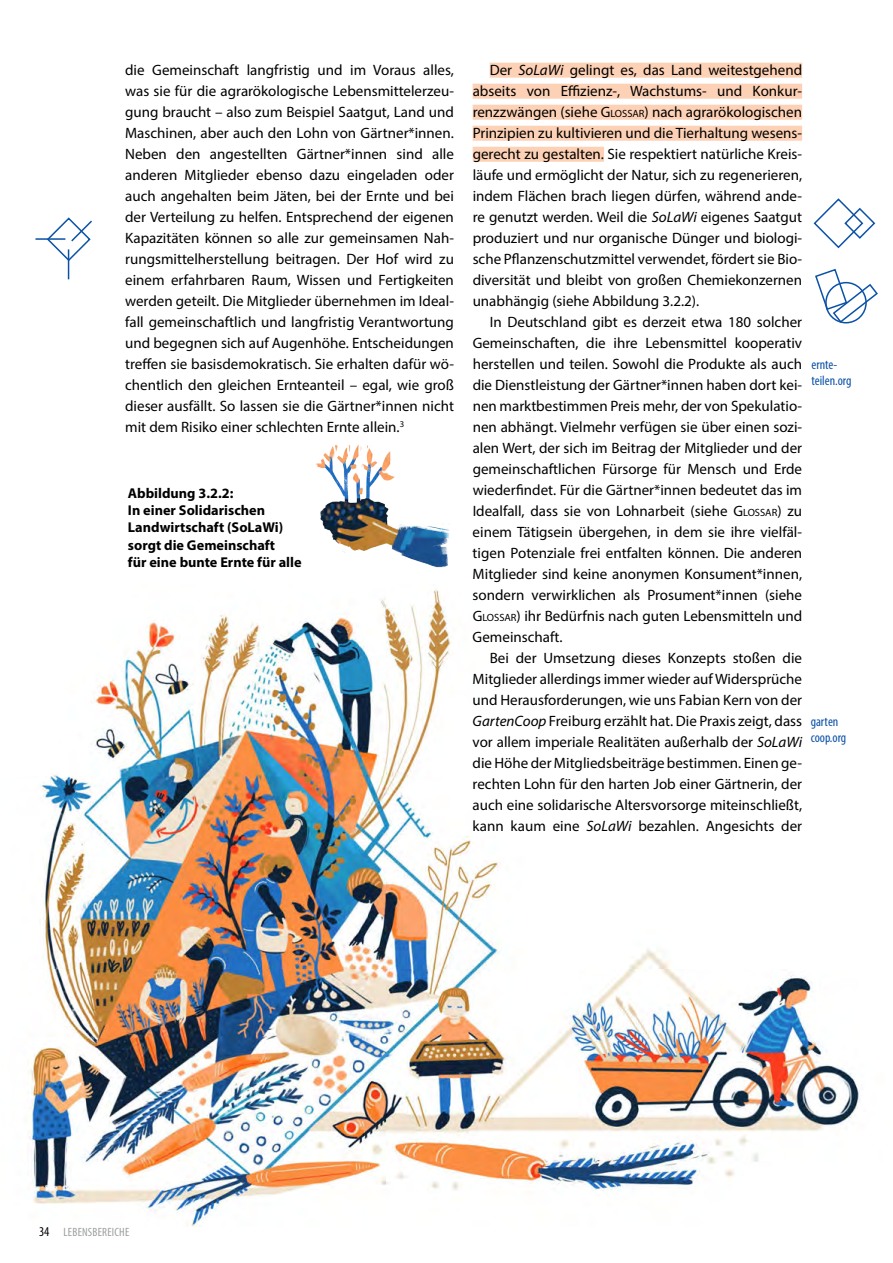
<style>
.page{position:relative;width:893px;height:1263px;background:#fff}
.page>*{position:absolute;margin:0;border:0;box-sizing:border-box;transform-origin:0 0}
.t1{font:15px/21px "Myriad Pro";color:#000;text-align:justify}
.t2{font:700 14.25px/17.1px "Myriad Pro";color:#000}
.t3{font:condensed 13.5px/16.2px "Myriad Pro";color:#0b51a7}
.t4{font:condensed 12px "Myriad Pro";letter-spacing:.02em;color:#9c9e9f}
.s1{font-style:italic}
.s2{font-style:inherit}
.s3{font-size:10.5px}
.s4{font-size:13.5px;color:#000}
</style>
<div class="page">
<img style="left:28px;top:588px;width:833px;height:637px">
<div style="left:489px;top:63px;width:312px;height:15px;background:#fdd1b5"></div>
<div style="left:472px;top:84px;width:329px;height:15px;background:#fdd1b5"></div>
<div style="left:472px;top:105px;width:329px;height:15px;background:#fdd1b5"></div>
<div style="left:472px;top:126px;width:329px;height:15px;background:#fdd1b5"></div>
<div style="left:472px;top:147px;width:131px;height:15px;background:#fdd1b5"></div>
<hr style="left:68px;top:249px;width:1px;height:30px;background:#0b51a7">
<hr style="left:35px;top:238px;width:30px;height:2px;background:#0b51a7">
<svg style="left:46px;top:217px;width:46px;height:45px"></svg>
<svg style="left:815px;top:268px;width:63px;height:56px"></svg>
<div style="left:824px;top:282px;width:42px;height:41px;border:2px solid #0b51a7;border-radius:50%"></div>
<svg style="left:813px;top:198px;width:63px;height:51px"></svg>
<img style="left:316px;top:444px;width:134px;height:124px">
<p class="t1" style="left:125px;top:59px;width:330px">die Gemeinschaft langfristig und im Voraus alles, was sie für die agrarökologische Lebensmittelerzeu&shy;gung braucht – also zum Beispiel Saatgut, Land und Maschinen, aber auch den Lohn von Gärtner*innen.<br>Neben den angestellten Gärtner*innen sind alle anderen Mitglieder ebenso dazu eingeladen oder auch angehalten beim Jäten, bei der Ernte und bei der Verteilung zu helfen. Entsprechend der eigenen Kapazitäten können so alle zur gemeinsamen Nah&shy;rungsmittelherstellung beitragen. Der Hof wird zu einem erfahrbaren Raum, Wissen und Fertigkeiten werden geteilt. Die Mitglieder übernehmen im Ideal&shy;fall gemeinschaftlich und langfristig Verantwortung und begegnen sich auf Augenhöhe. Entscheidungen treffen sie basisdemokratisch. Sie erhalten dafür wö&shy;chentlich den gleichen Ernteanteil – egal, wie groß dieser ausfällt. So lassen sie die Gärtner*innen nicht mit dem Risiko einer schlechten Ernte allein.<sup>3</sup></p>
<p class="t1" style="left:472px;top:59px;width:331px;text-indent:17px">Der <span class="s1">SoLaWi</span> gelingt es, das Land weitestgehend abseits von Effizienz-, Wachstums- und Konkur&shy;renzzwängen (siehe <span class="s2">G</span><span class="s3">LOSSAR</span>) nach agrarökologischen Prinzipien zu kultivieren und die Tierhaltung wesens&shy;gerecht zu gestalten. Sie respektiert natürliche Kreis&shy;läufe und ermöglicht der Natur, sich zu regenerieren, indem Flächen brach liegen dürfen, während ande&shy;re genutzt werden. Weil die <span class="s1">SoLaWi</span> eigenes Saatgut produziert und nur organische Dünger und biologi&shy;sche Pflanzenschutzmittel verwendet, fördert sie Bio&shy;diversität und bleibt von großen Chemiekonzernen unabhängig (siehe Abbildung 3.2.2).</p>
<p class="t1" style="left:472px;top:311px;width:331px;text-indent:17px">In Deutschland gibt es derzeit etwa 180 solcher Gemeinschaften, die ihre Lebensmittel kooperativ herstellen und teilen. Sowohl die Produkte als auch die Dienstleistung der Gärtner*innen haben dort kei&shy;nen marktbestimmen Preis mehr, der von Spekulatio&shy;nen abhängt. Vielmehr verfügen sie über einen sozi&shy;alen Wert, der sich im Beitrag der Mitglieder und der gemeinschaftlichen Fürsorge für Mensch und Erde wiederfindet. Für die Gärtner*innen bedeutet das im Idealfall, dass sie von Lohnarbeit (siehe <span class="s2">G</span><span class="s3">LOSSAR</span>) zu einem Tätigsein übergehen, in dem sie ihre vielfäl&shy;tigen Potenziale frei entfalten können. Die anderen Mitglieder sind keine anonymen Konsument*innen, sondern verwirklichen als Prosument*innen (siehe <span class="s2">G</span><span class="s3">LOSSAR</span>) ihr Bedürfnis nach guten Lebensmitteln und Gemeinschaft.</p>
<p class="t1" style="left:472px;top:647px;width:331px;text-indent:17px">Bei der Umsetzung dieses Konzepts stoßen die Mitglieder allerdings immer wieder auf Widersprüche und Herausforderungen, wie uns Fabian Kern von der <span class="s1">GartenCoop</span> Freiburg erzählt hat. Die Praxis zeigt, dass vor allem imperiale Realitäten außerhalb der <span class="s1">SoLaWi </span>die Höhe der Mitgliedsbeiträge bestimmen. Einen ge&shy;rechten Lohn für den harten Job einer Gärtnerin, der auch eine solidarische Altersvorsorge miteinschließt, kann kaum eine <span class="s1">SoLaWi</span> bezahlen. Angesichts der</p>
<p class="t2" style="left:128px;top:484px;width:175px">Abbildung 3.2.2:<br>In einer Solidarischen<br>Landwirtschaft (SoLaWi) sorgt die Gemeinschaft<br>für eine bunte Ernte für alle</p>
<p class="t3" style="left:811px;top:356px;width:42px">ernte&shy;teilen.org</p>
<p class="t3" style="left:810px;top:713px;width:37px">garten coop.org</p>
<p class="t4" style="left:39px;top:1224px;width:92px"><span class="s4">34</span> LEBENSBEREICHE</p>
</div>
